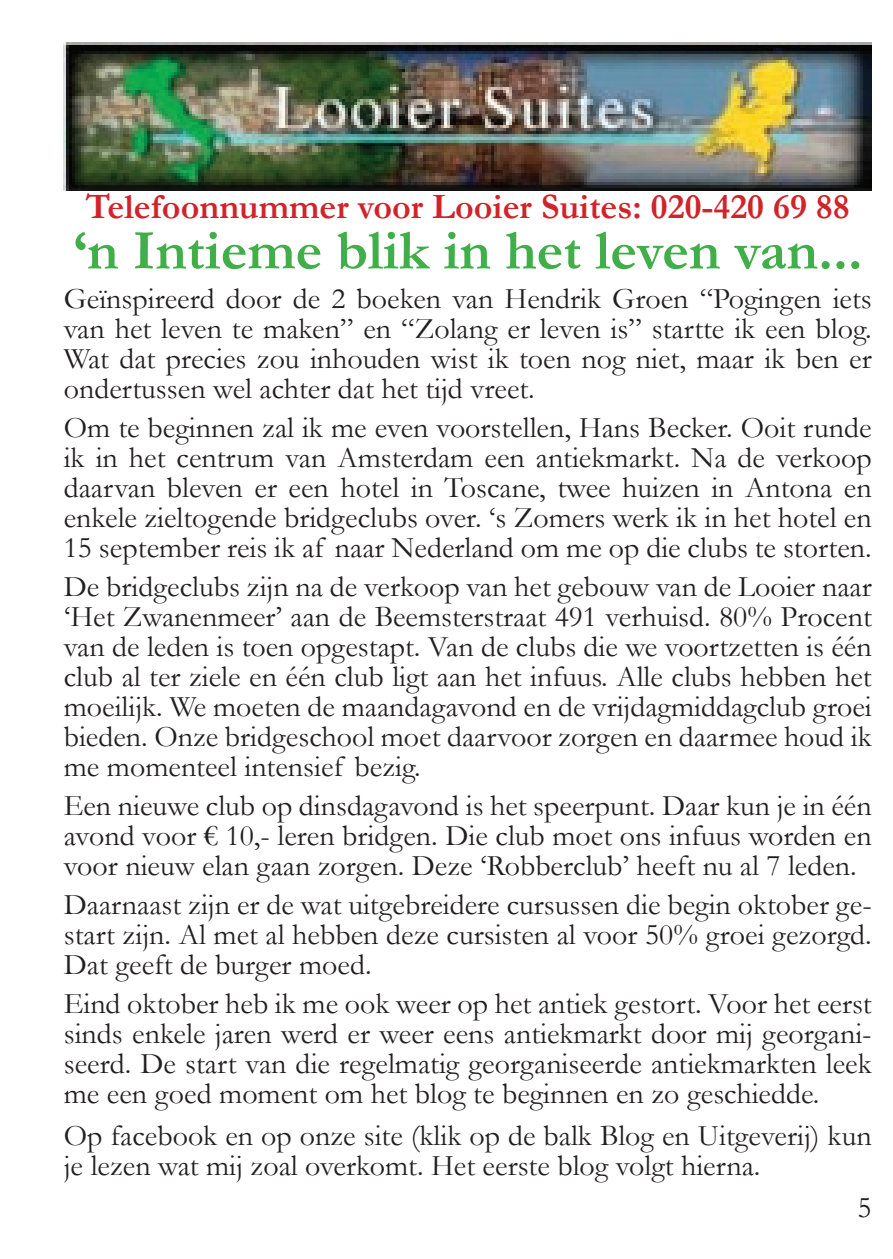
<style>
.page{position:relative;width:893px;height:1259px;background:#fff}
.page>*{position:absolute;margin:0;border:0;box-sizing:border-box;transform-origin:0 0}
.t1{font:700 57px "Garamond";color:#40ae49}
.t2{font:700 36px "Garamond";color:#d1232a}
.t3{font:30px/30px "Garamond";color:#231f20;text-align:justify}
</style>
<div class="page">
<img style="left:64px;top:43px;width:808px;height:147px">
<p class="t2" style="left:86px;top:185px;width:765px">Telefoonnummer voor Looier Suites: 020-420 69 88</p>
<h1 class="t1" style="left:73px;top:217px;width:791px">‘n Intieme blik in het leven van...</h1>
<p class="t3" style="left:64px;top:283px;width:809px">Geïnspireerd door de 2 boeken van Hendrik Groen “Pogingen iets van het leven te maken” en “Zolang er leven is” startte ik een blog.<br>Wat dat precies zou inhouden wist ik toen nog niet, maar ik ben er ondertussen wel achter dat het tijd vreet.</p>
<p class="t3" style="left:64px;top:412px;width:809px">Om te beginnen zal ik me even voorstellen, Hans Becker. Ooit runde ik in het centrum van Amsterdam een antiekmarkt. Na de verkoop daarvan bleven er een hotel in Toscane, twee huizen in Antona en enkele zieltogende bridgeclubs over. ‘s Zomers werk ik in het hotel en 15 september reis ik af naar Nederland om me op die clubs te storten.</p>
<p class="t3" style="left:64px;top:571px;width:809px">De bridgeclubs zijn na de verkoop van het gebouw van de Looier naar ‘Het Zwanenmeer’ aan de Beemsterstraat 491 verhuisd. 80% Procent van de leden is toen opgestapt. Van de clubs die we voortzetten is één club al ter ziele en één club ligt aan het infuus. Alle clubs hebben het moeilijk. We moeten de maandagavond en de vrijdagmiddagclub groei bieden. Onze bridgeschool moet daarvoor zorgen en daarmee houd ik me momenteel intensief bezig.</p>
<p class="t3" style="left:64px;top:790px;width:809px">Een nieuwe club op dinsdagavond is het speerpunt. Daar kun je in één avond voor € 10,- leren bridgen. Die club moet ons infuus worden en voor nieuw elan gaan zorgen. Deze ‘Robberclub’ heeft nu al 7 leden.</p>
<p class="t3" style="left:64px;top:889px;width:809px">Daarnaast zijn er de wat uitgebreidere cursussen die begin oktober ge&shy;start zijn. Al met al hebben deze cursisten al voor 50% groei gezorgd.<br>Dat geeft de burger moed.</p>
<p class="t3" style="left:64px;top:988px;width:809px">Eind oktober heb ik me ook weer op het antiek gestort. Voor het eerst sinds enkele jaren werd er weer eens antiekmarkt door mij georgani&shy;seerd. De start van die regelmatig georganiseerde antiekmarkten leek me een goed moment om het blog te beginnen en zo geschiedde.</p>
<p class="t3" style="left:64px;top:1120px;width:809px">Op facebook en op onze site (klik op de balk Blog en Uitgeverij) kun je lezen wat mij zoal overkomt. Het eerste blog volgt hierna.</p>
<p class="t3" style="left:858px;top:1192px;width:16px">5</p>
</div>
